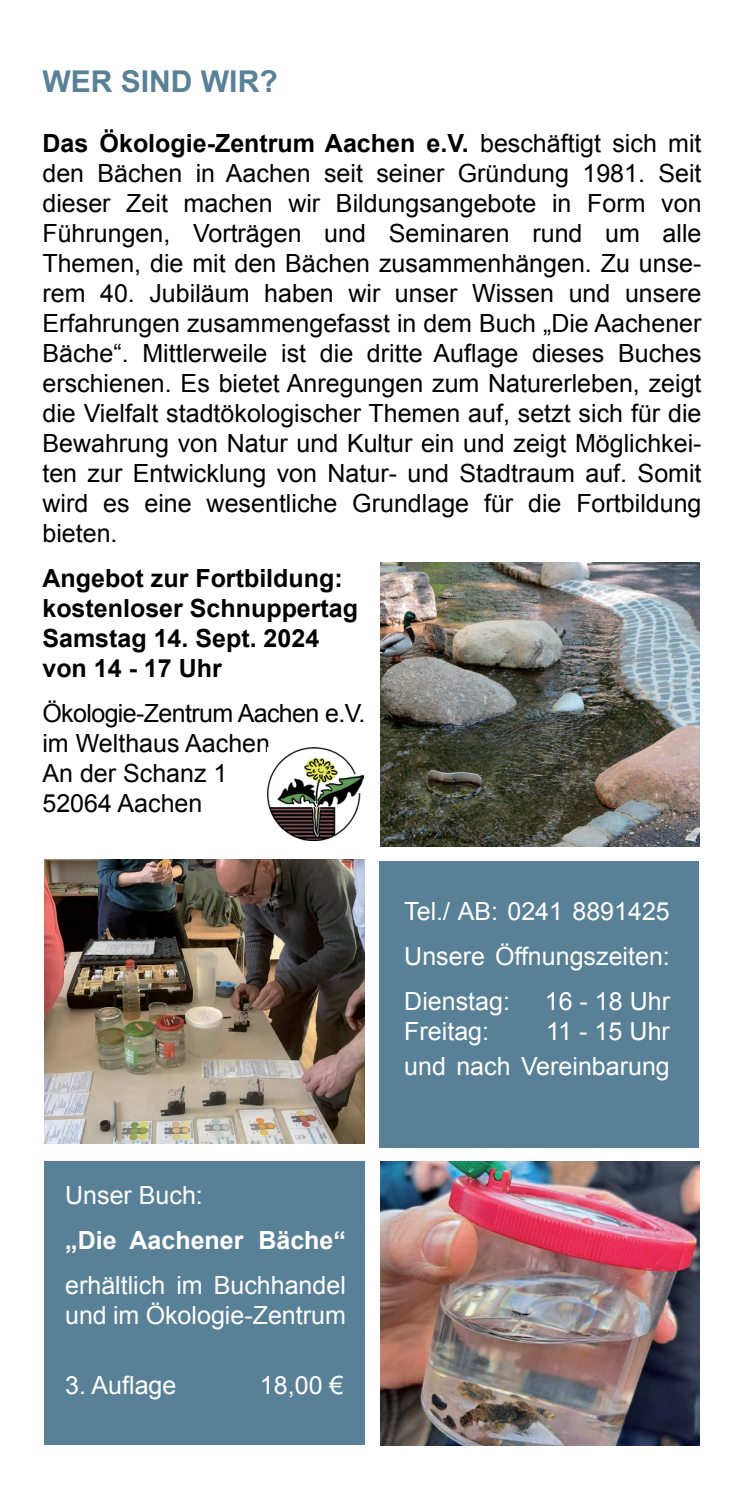
<style>
.page{position:relative;width:745px;height:1489px;background:#fff}
.page>*{position:absolute;margin:0;border:0;box-sizing:border-box;transform-origin:0 0}
.t1{font:700 30px "Arial";color:#588198}
.t2{font:25px/30px "Arial";color:#000;text-align:justify}
.t3{font:25px/45px "Arial";color:#fff;text-align:justify}
.t4{font:700 25px/30px "Arial";color:#000}
.t5{font:700 25px "Arial";color:#fff}
.s1{font-weight:700}
</style>
<div class="page">
<img style="left:267px;top:747px;width:96px;height:93px">
<div style="left:44px;top:1160px;width:320px;height:284px;background:#588198"></div>
<div style="left:379px;top:861px;width:319px;height:286px;background:#588198"></div>
<img style="left:380px;top:1161px;width:318px;height:284px">
<img style="left:380px;top:563px;width:319px;height:283px">
<img style="left:44px;top:859px;width:321px;height:284px">
<p class="t1" style="left:42px;top:62px;width:236px">WER SIND WIR?</p>
<p class="t2" style="left:42px;top:128px;width:660px"><span class="s1">Das Ökologie-Zentrum Aachen e.V.</span> beschäftigt sich mit den Bächen in Aachen seit seiner Gründung 1981. Seit dieser Zeit machen wir Bildungsangebote in Form von Führungen, Vorträgen und Seminaren rund um alle Themen, die mit den Bächen zusammenhängen. Zu unse&shy;rem 40. Jubiläum haben wir unser Wissen und unsere Erfahrungen zusammengefasst in dem Buch „Die Aachener Bäche“. Mittlerweile ist die dritte Auflage dieses Buches erschienen. Es bietet Anregungen zum Naturerleben, zeigt die Vielfalt stadtökologischer Themen auf, setzt sich für die Bewahrung von Natur und Kultur ein und zeigt Möglichkei&shy;ten zur Entwicklung von Natur- und Stadtraum auf. Somit wird es eine wesentliche Grundlage für die Fortbildung bieten.</p>
<p class="t4" style="left:42px;top:564px;width:317px">Angebot zur Fortbildung: kostenloser Schnuppertag<br>Samstag 14. Sept. 2024 von 14 - 17 Uhr</p>
<p class="t2" style="left:42px;top:698px;width:324px;text-align:left">Ökologie-Zentrum Aachen e.V. im Welthaus Aachen<br>An der Schanz 1<br>52064 Aachen</p>
<p class="t3" style="left:404px;top:889px;width:267px">Tel./ AB: 0241 8891425<br>Unsere Öffnungszeiten:<br>Dienstag:</p>
<p class="t3" style="left:544px;top:979px;width:127px">16 - 18 Uhr</p>
<p class="t3" style="left:65px;top:1172px;width:139px">Unser Buch:</p>
<p class="t5" style="left:65px;top:1223px;width:282px">„Die Aachener Bäche“</p>
<p class="t3" style="left:65px;top:1269px;width:282px;line-height:30px">erhältlich im Buchhandel und im Ökologie-Zentrum</p>
<p class="t3" style="left:65px;top:1362px;width:113px">3. Auflage</p>
<p class="t3" style="left:260px;top:1362px;width:85px">18,00 €</p>
<p class="t3" style="left:404px;top:1014px;width:267px;line-height:35px;text-align:right">11 - 15 Uhr<br>und nach Vereinbarung</p>
<p class="t3" style="left:404px;top:1009px;width:86px">Freitag:</p>
</div>
